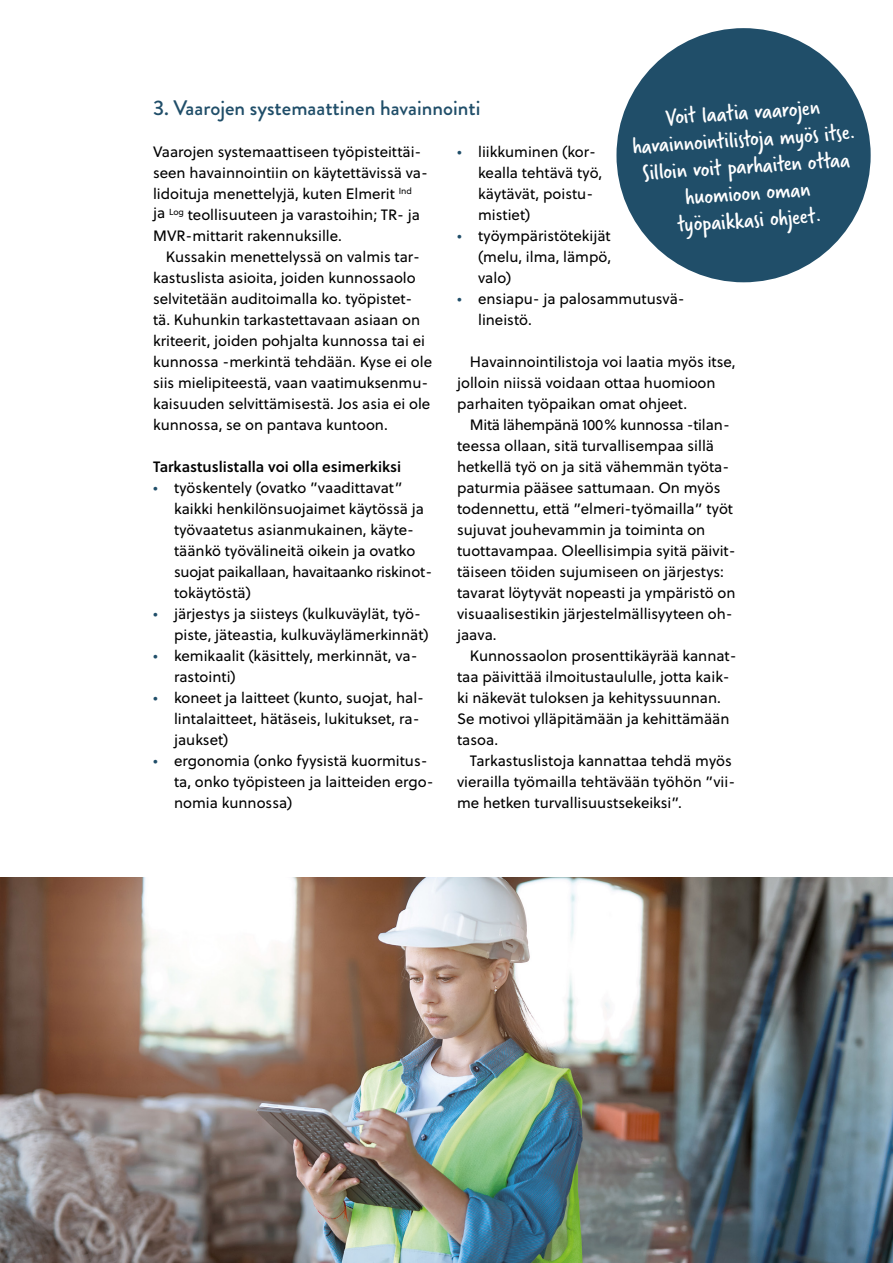
<style>
.page{position:relative;width:893px;height:1263px;background:#fff}
.page>*{position:absolute;margin:0;border:0;box-sizing:border-box;transform-origin:0 0}
.t1{font:24px/27px "Verveine";color:#fff;text-align:center}
.t2{font:500 21px "Brandon Grotesque";color:#204e69}
.Paragraph5_sisleipis{font:15px/21px "Soleil";color:#000}
.Paragraph6_Luettelomerkit_kopio{font:15px/21px "Soleil";color:#000}
.Paragraph4_leipis{font:15px/21px "Soleil";color:#000}
.Paragraph10_leipis_semibold{font:15px "Soleil Sb";color:#000}
.s1{color:#204e69}
</style>
<div class="page">
<div style="left:616px;top:28px;width:255px;height:254px;background:#204e69;border-radius:50%"></div>
<img style="left:0;top:877px;width:893px;height:386px">
<h3 class="t2" style="left:153px;top:93px;width:329px">3. Vaarojen systemaattinen havainnointi</h3>
<h1 class="t1" style="left:630px;top:107px;width:225px;rotate:-4deg">Voit laatia vaarojen havainnointilistoja myös itse.<br>Silloin voit parhaiten ottaa huomioon oman<br>työpaikkasi ohjeet.</h1>
<p class="Paragraph6_Luettelomerkit_kopio" style="left:478px;top:140px;width:126px;text-indent:-21px"><span class="s1">•</span> liikkuminen (kor&shy;kealla tehtävä työ, käytävät, poistu&shy;mistiet)</p>
<p class="Paragraph6_Luettelomerkit_kopio" style="left:478px;top:224px;width:134px;text-align:justify;text-indent:-21px"><span class="s1">•</span> työympäristötekijät (melu, ilma, lämpö, valo)</p>
<p class="Paragraph6_Luettelomerkit_kopio" style="left:478px;top:287px;width:208px;text-indent:-21px"><span class="s1">•</span> ensiapu- ja palosammutusvä&shy;lineistö.</p>
<p class="Paragraph5_sisleipis" style="left:457px;top:350px;width:280px;text-indent:13px">Havainnointilistoja voi laatia myös itse, jolloin niissä voidaan ottaa huomioon parhaiten työpaikan omat ohjeet.</p>
<p class="Paragraph5_sisleipis" style="left:457px;top:413px;width:280px;text-indent:13px">Mitä lähempänä 100% kunnossa -tilan&shy;teessa ollaan, sitä turvallisempaa sillä hetkellä työ on ja sitä vähemmän työta&shy;paturmia pääsee sattumaan. On myös todennettu, että ”elmeri-työmailla” työt sujuvat jouhevammin ja toiminta on tuottavampaa. Oleellisimpia syitä päivit&shy;täiseen töiden sujumiseen on järjestys: tavarat löytyvät nopeasti ja ympäristö on visuaalisestikin järjestelmällisyyteen oh&shy;jaava.</p>
<p class="Paragraph5_sisleipis" style="left:457px;top:644px;width:281px;text-indent:13px">Kunnossaolon prosenttikäyrää kannat&shy;taa päivittää ilmoitustaululle, jotta kaik&shy;ki näkevät tuloksen ja kehityssuunnan.<br>Se motivoi ylläpitämään ja kehittämään tasoa.</p>
<p class="Paragraph5_sisleipis" style="left:457px;top:749px;width:280px;text-indent:13px">Tarkastuslistoja kannattaa tehdä myös vierailla työmailla tehtävään työhön ”vii&shy;me hetken turvallisuustsekeiksi”.</p>
<p class="Paragraph4_leipis" style="left:153px;top:140px;width:276px">Vaarojen systemaattiseen työpisteittäi&shy;seen havainnointiin on käytettävissä va&shy;lidoituja menettelyjä, kuten Elmerit <sup>Ind<br></sup>ja <sup>Log</sup> teollisuuteen ja varastoihin; TR- ja MVR-mittarit rakennuksille.</p>
<p class="Paragraph5_sisleipis" style="left:153px;top:245px;width:281px;text-indent:13px">Kussakin menettelyssä on valmis tar&shy;kastuslista asioita, joiden kunnossaolo selvitetään auditoimalla ko. työpistet&shy;tä. Kuhunkin tarkastettavaan asiaan on kriteerit, joiden pohjalta kunnossa tai ei kunnossa -merkintä tehdään. Kyse ei ole siis mielipiteestä, vaan vaatimuksenmu&shy;kaisuuden selvittämisestä. Jos asia ei ole kunnossa, se on pantava kuntoon.</p>
<p class="Paragraph10_leipis_semibold" style="left:153px;top:455px;width:249px">Tarkastuslistalla voi olla esimerkiksi</p>
<p class="Paragraph6_Luettelomerkit_kopio" style="left:174px;top:476px;width:260px;text-indent:-21px"><span class="s1">•</span> työskentely (ovatko ”vaadittavat” kaikki henkilönsuojaimet käytössä ja työvaatetus asianmukainen, käyte&shy;täänkö työvälineitä oikein ja ovatko suojat paikallaan, havaitaanko riskinot&shy;tokäytöstä)</p>
<p class="Paragraph6_Luettelomerkit_kopio" style="left:174px;top:602px;width:256px;text-indent:-21px"><span class="s1">•</span> järjestys ja siisteys (kulkuväylät, työ&shy;piste, jäteastia, kulkuväylämerkinnät)</p>
<p class="Paragraph6_Luettelomerkit_kopio" style="left:174px;top:644px;width:245px;text-indent:-21px"><span class="s1">•</span> kemikaalit (käsittely, merkinnät, va&shy;rastointi)</p>
<p class="Paragraph6_Luettelomerkit_kopio" style="left:174px;top:686px;width:252px;text-indent:-21px"><span class="s1">•</span> koneet ja laitteet (kunto, suojat, hal&shy;lintalaitteet, hätäseis, lukitukset, ra&shy;jaukset)</p>
<p class="Paragraph6_Luettelomerkit_kopio" style="left:174px;top:749px;width:261px;text-indent:-21px"><span class="s1">•</span> ergonomia (onko fyysistä kuormitus&shy;ta, onko työpisteen ja laitteiden ergo&shy;nomia kunnossa)</p>
</div>
